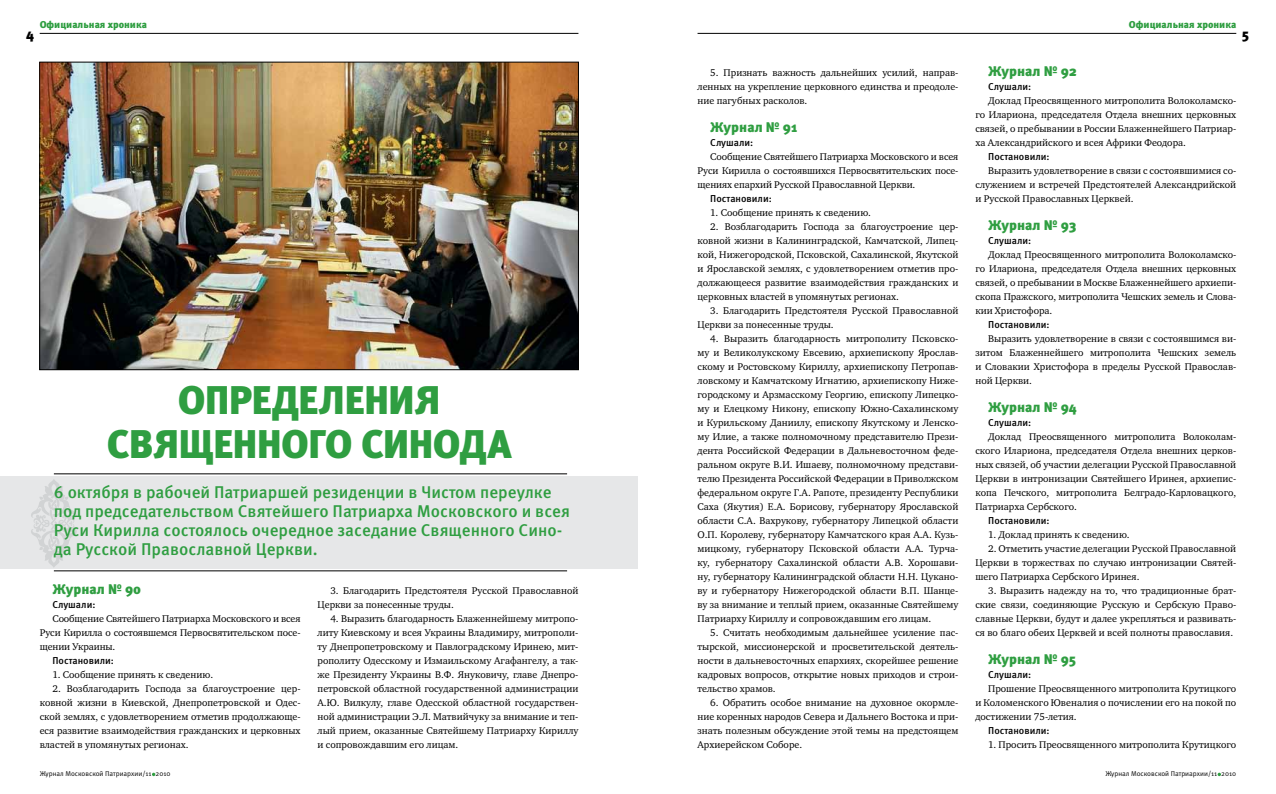
<style>
.page{position:relative;width:1276px;height:794px;background:#fff}
.page>*{position:absolute;margin:0;border:0;box-sizing:border-box;transform-origin:0 0}
.t1{font:900 40px/44px "Meta Pro";letter-spacing:.075em;color:#2f9e41}
.t2{font:500 17px/19px "Meta Pro";color:#2f9e41}
.t3{font:900 14px "Meta Pro";color:#2f9e41}
.t4{font:900 14px "Meta Pro";color:#000}
.t5{font:10px/14px "Charter ITC";color:#000;text-align:justify}
.t6{font:500 10px "Meta Pro";color:#000}
.t7{font:900 10px "Meta Pro";color:#2f9e41}
.t8{font:7px "Meta Pro";color:#000}
</style>
<div class="page">
<hr style="left:40px;top:33px;width:538px;height:1px;background:#000">
<hr style="left:697px;top:33px;width:539px;height:1px;background:#000">
<svg style="left:1217px;top:772px;width:4px;height:4px"></svg>
<div style="left:0;top:476px;width:638px;height:92px;background:#e6e7e8"></div>
<svg style="left:31px;top:479px;width:46px;height:88px"></svg>
<hr style="left:54px;top:473px;width:513px;height:1px;background:#000">
<hr style="left:54px;top:570px;width:513px;height:1px;background:#000">
<img style="left:41px;top:64px;width:536px;height:304px">
<div style="left:39px;top:62px;width:540px;height:308px;border:1px solid #000"></div>
<p class="t7" style="left:40px;top:18px;width:109px">Официальная хроника</p>
<h3 class="t4" style="left:26px;top:25px;width:9px">4</h3>
<h1 class="t1" style="left:107px;top:379px;width:335px;text-indent:71px">определения священного</h1>
<h1 class="t1" style="left:361px;top:423px;width:149px">синода</h1>
<h2 class="t2" style="left:54px;top:483px;width:518px">6 октября в рабочей Патриаршей резиденции в Чистом переулке под председательством Святейшего Патриарха Московского и всея Руси Кирилла состоялось очередное заседание Священного Сино&shy;да Русской Православной Церкви.</h2>
<h3 class="t3" style="left:52px;top:580px;width:90px">Журнал № 90</h3>
<p class="t6" style="left:52px;top:598px;width:44px">Слушали:</p>
<p class="t5" style="left:40px;top:611px;width:262px;text-indent:13px">Сообщение Святейшего Патриарха Московского и всея Руси Кирилла о состоявшемся Первосвятительском посе&shy;щении Украины.</p>
<p class="t6" style="left:52px;top:654px;width:63px">Постановили:</p>
<p class="t5" style="left:52px;top:667px;width:162px">1. Сообщение принять к сведению.</p>
<p class="t5" style="left:40px;top:681px;width:262px;text-indent:13px">2. Возблагодарить Господа за благоустроение цер&shy;ковной жизни в Киевской, Днепропетровской и Одес&shy;ской землях, с удовлетворением отметив продолжающе&shy;еся развитие взаимодействия гражданских и церковных властей в упомянутых регионах.</p>
<p class="t8" style="left:40px;top:769px;width:132px">Журнал Московской Патриархии/11 2010</p>
<p class="t5" style="left:317px;top:583px;width:262px;text-indent:13px">3. Благодарить Предстоятеля Русской Православной<br>Церкви за понесенные труды.</p>
<p class="t5" style="left:317px;top:611px;width:262px;text-indent:13px">4. Выразить благодарность Блаженнейшему митропо&shy;литу Киевскому и всея Украины Владимиру, митрополи&shy;ту Днепропетровскому и Павлоградскому Иринею, мит&shy;рополиту Одесскому и Измаильскому Агафангелу, а так&shy;же Президенту Украины В.Ф. Януковичу, главе Днепро&shy;петровской областной государственной администрации А.Ю. Вилкулу, главе Одесской областной государствен&shy;ной администрации Э.Л. Матвийчуку за внимание и теп&shy;лый прием, оказанные Святейшему Патриарху Кириллу и сопровождавшим его лицам.</p>
<p class="t5" style="left:697px;top:65px;width:262px;text-indent:13px">5. Признать важность дальнейших усилий, направ&shy;ленных на укрепление церковного единства и преодоле&shy;ние пагубных расколов.</p>
<h3 class="t3" style="left:710px;top:118px;width:88px">Журнал № 91</h3>
<p class="t6" style="left:710px;top:136px;width:44px">Слушали:</p>
<p class="t5" style="left:697px;top:149px;width:262px;text-indent:13px">Сообщение Святейшего Патриарха Московского и всея Руси Кирилла о состоявшихся Первосвятительских посе&shy;щениях епархий Русской Православной Церкви.</p>
<p class="t6" style="left:710px;top:192px;width:63px">Постановили:</p>
<p class="t5" style="left:710px;top:205px;width:162px">1. Сообщение принять к сведению.</p>
<p class="t5" style="left:697px;top:219px;width:262px;text-indent:13px">2. Возблагодарить Господа за благоустроение цер&shy;ковной жизни в Калининградской, Камчатской, Липец&shy;кой, Нижегородской, Псковской, Сахалинской, Якутской и Ярославской землях, с удовлетворением отметив про&shy;должающееся развитие взаимодействия гражданских и церковных властей в упомянутых регионах.</p>
<p class="t5" style="left:697px;top:303px;width:262px;text-indent:13px">3. Благодарить Предстоятеля Русской Православной<br>Церкви за понесенные труды.</p>
<p class="t5" style="left:697px;top:331px;width:262px;text-indent:13px">4. Выразить благодарность митрополиту Псковско&shy;му и Великолукскому Евсевию, архиепископу Ярослав&shy;скому и Ростовскому Кириллу, архиепископу Петропав&shy;ловскому и Камчатскому Игнатию, архиепископу Ниже&shy;городскому и Арзмасскому Георгию, епископу Липецко&shy;му и Елецкому Никону, епископу Южно-Сахалинскому и Курильскому Даниилу, епископу Якутскому и Ленско&shy;му Илие, а также полномочному представителю Прези&shy;дента Российской Федерации в Дальневосточном феде&shy;ральном округе В.И. Ишаеву, полномочному представи&shy;телю Президента Российской Федерации в Приволжском федеральном округе Г.А. Рапоте, президенту Республики Саха (Якутия) Е.А. Борисову, губернатору Ярославской области С.А. Вахрукову, губернатору Липецкой области О.П. Королеву, губернатору Камчатского края А.А. Кузь&shy;мицкому, губернатору Псковской области А.А. Турча&shy;ку, губернатору Сахалинской области А.В. Хорошави&shy;ну, губернатору Калининградской области Н.Н. Цукано&shy;ву и губернатору Нижегородской области В.П. Шанце&shy;ву за внимание и теплый прием, оказанные Святейшему Патриарху Кириллу и сопровождавшим его лицам.</p>
<p class="t5" style="left:697px;top:625px;width:262px;text-indent:13px">5. Считать необходимым дальнейшее усиление пас&shy;тырской, миссионерской и просветительской деятель&shy;ности в дальневосточных епархиях, скорейшее решение кадровых вопросов, открытие новых приходов и строи&shy;тельство храмов.</p>
<p class="t5" style="left:697px;top:695px;width:262px;text-indent:13px">6. Обратить особое внимание на духовное окормле&shy;ние коренных народов Севера и Дальнего Востока и при&shy;знать полезным обсуждение этой темы на предстоящем Архиерейском Соборе.</p>
<p class="t7" style="left:1129px;top:18px;width:109px">Официальная хроника</p>
<h3 class="t4" style="left:1242px;top:25px;width:9px">5</h3>
<h3 class="t3" style="left:988px;top:62px;width:90px">Журнал № 92</h3>
<p class="t6" style="left:988px;top:80px;width:44px">Слушали:</p>
<p class="t5" style="left:975px;top:93px;width:262px;text-indent:13px">Доклад Преосвященного митрополита Волоколамско&shy;го Илариона, председателя Отдела внешних церковных связей, о пребывании в России Блаженнейшего Патриар&shy;ха Александрийского и всея Африки Феодора.</p>
<p class="t6" style="left:988px;top:150px;width:63px">Постановили:</p>
<p class="t5" style="left:975px;top:163px;width:262px;text-indent:13px">Выразить удовлетворение в связи с состоявшимися со&shy;служением и встречей Предстоятелей Александрийской и Русской Православных Церквей.</p>
<h3 class="t3" style="left:988px;top:216px;width:90px">Журнал № 93</h3>
<p class="t6" style="left:988px;top:234px;width:44px">Слушали:</p>
<p class="t5" style="left:975px;top:247px;width:262px;text-indent:13px">Доклад Преосвященного митрополита Волоколамско&shy;го Илариона, председателя Отдела внешних церковных связей, о пребывании в Москве Блаженнейшего архиепи&shy;скопа Пражского, митрополита Чешских земель и Слова&shy;кии Христофора.</p>
<p class="t6" style="left:988px;top:318px;width:63px">Постановили:</p>
<p class="t5" style="left:975px;top:331px;width:262px;text-indent:13px">Выразить удовлетворение в связи с состоявшимся ви&shy;зитом Блаженнейшего митрополита Чешских земель и Словакии Христофора в пределы Русской Православ&shy;ной Церкви.</p>
<h3 class="t3" style="left:988px;top:398px;width:90px">Журнал № 94</h3>
<p class="t6" style="left:988px;top:416px;width:44px">Слушали:</p>
<p class="t5" style="left:975px;top:429px;width:262px;text-indent:13px">Доклад Преосвященного митрополита Волоколам&shy;ского Илариона, председателя Отдела внешних церков&shy;ных связей, об участии делегации Русской Православной Церкви в интронизации Святейшего Иринея, архиепис&shy;копа Печского, митрополита Белградо-Карловацкого, Патриарха Сербского.</p>
<p class="t6" style="left:988px;top:514px;width:63px">Постановили:</p>
<p class="t5" style="left:988px;top:527px;width:143px">1. Доклад принять к сведению.</p>
<p class="t5" style="left:975px;top:541px;width:262px;text-indent:13px">2. Отметить участие делегации Русской Православной Церкви в торжествах по случаю интронизации Святей&shy;шего Патриарха Сербского Иринея.</p>
<p class="t5" style="left:975px;top:583px;width:262px;text-indent:13px">3. Выразить надежду на то, что традиционные брат&shy;ские связи, соединяющие Русскую и Сербскую Право&shy;славные Церкви, будут и далее укрепляться и развивать&shy;ся во благо обеих Церквей и всей полноты православия.</p>
<h3 class="t3" style="left:988px;top:650px;width:90px">Журнал № 95</h3>
<p class="t6" style="left:988px;top:668px;width:44px">Слушали:</p>
<p class="t5" style="left:975px;top:681px;width:262px;text-indent:13px">Прошение Преосвященного митрополита Крутицкого и Коломенского Ювеналия о почислении его на покой по достижении 75-летия.</p>
<p class="t6" style="left:988px;top:724px;width:63px">Постановили:</p>
<p class="t5" style="left:988px;top:737px;width:250px">1. Просить Преосвященного митрополита Крутицкого</p>
<p class="t8" style="left:1105px;top:769px;width:132px">Журнал Московской Патриархии/11 2010</p>
</div>
